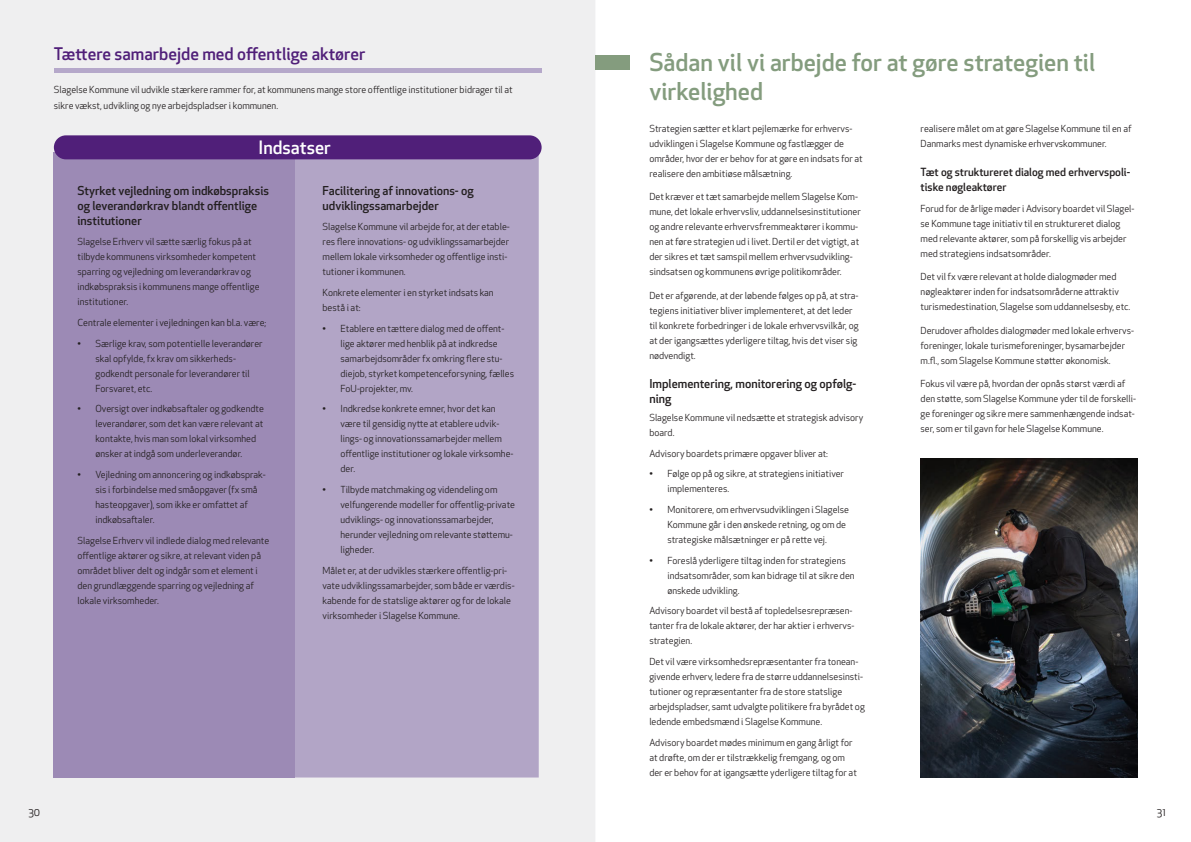
<style>
.page{position:relative;width:1191px;height:842px;background:#fff}
.page>*{position:absolute;margin:0;border:0;box-sizing:border-box;transform-origin:0 0}
.t1{font:500 24px/29px "Apex New";color:#849c7e}
.t2{font:500 18px "Apex New";color:#fff}
.t3{font:500 17px "Apex New";color:#501f79}
.t4{font:500 12px/15px "Apex New";color:#231f20}
.t5{font:500 11px/15px "Apex New";color:#231f20}
.t6{font:11px "Apex New";color:#231f20}
.t7{font:9.5px/15px "Apex New";color:#231f20}
</style>
<div class="page">
<div style="left:0;top:0;width:595px;height:842px;background:#efeff0"></div>
<hr style="left:54px;top:69px;width:487px;height:4px;background:#b5a8ca">
<div style="left:295px;top:154px;width:244px;height:623px;background:#b2a5c6"></div>
<div style="left:54px;top:152px;width:241px;height:625px;background:#9c8ab5"></div>
<div style="left:54px;top:135px;width:487px;height:24px;background:#501f79;border-radius:12px"></div>
<div style="left:595px;top:55px;width:34px;height:15px;background:#849c7e"></div>
<img style="left:920px;top:459px;width:217px;height:318px">
<h3 class="t3" style="left:54px;top:43px;width:313px">Tættere samarbejde med offentlige aktører</h3>
<p class="t7" style="left:54px;top:81px;width:460px;line-height:16px">Slagelse Kommune vil udvikle stærkere rammer for, at kommunens mange store offentlige institutioner bidrager til at sikre vækst, udvikling og nye arbejdspladser i kommunen.</p>
<h2 class="t2" style="left:259px;top:136px;width:74px">Indsatser</h2>
<p class="t4" style="left:77px;top:182px;width:193px">Styrket vejledning om indkøbspraksis og leverandørkrav blandt offentlige institutioner</p>
<p class="t7" style="left:77px;top:234px;width:184px">Slagelse Erhverv vil sætte særlig fokus på at tilbyde kommunens virksomheder kompetent sparring og vejledning om leverandørkrav og indkøbspraksis i kommunens mange offentlige institutioner.</p>
<p class="t7" style="left:77px;top:315px;width:190px">Centrale elementer i vejledningen kan bl.a. være;</p>
<p class="t7" style="left:95px;top:336px;width:169px;text-indent:-18px">• Særlige krav, som potentielle leverandører skal opfylde, fx krav om sikkerheds&shy;godkendt personale for leverandører til Forsvaret, etc.</p>
<p class="t7" style="left:95px;top:401px;width:170px;text-indent:-18px">• Oversigt over indkøbsaftaler og godkendte leverandører, som det kan være relevant at kontakte, hvis man som lokal virksomhed ønsker at indgå som underleverandør.</p>
<p class="t7" style="left:95px;top:467px;width:172px;text-indent:-18px">• Vejledning om annoncering og indkøbsprak&shy;sis i forbindelse med småopgaver (fx små hasteopgaver), som ikke er omfattet af indkøbsaftaler.</p>
<p class="t7" style="left:77px;top:533px;width:193px">Slagelse Erhverv vil indlede dialog med relevante offentlige aktører og sikre, at relevant viden på området bliver delt og indgår som et element i den grundlæggende sparring og vejledning af lokale virksomheder.</p>
<p class="t4" style="left:322px;top:182px;width:153px">Facilitering af innovations- og udviklingssamarbejder</p>
<p class="t7" style="left:322px;top:219px;width:189px">Slagelse Kommune vil arbejde for, at der etable&shy;res flere innovations- og udviklingssamarbejder mellem lokale virksomheder og offentlige insti&shy;tutioner i kommunen.</p>
<p class="t7" style="left:322px;top:285px;width:173px">Konkrete elementer i en styrket indsats kan bestå i at:</p>
<p class="t7" style="left:340px;top:321px;width:175px;text-indent:-18px">• Etablere en tættere dialog med de offent&shy;lige aktører med henblik på at indkredse samarbejdsområder fx omkring flere stu&shy;diejob, styrket kompetenceforsyning, fælles FoU-projekter, mv.</p>
<p class="t7" style="left:340px;top:401px;width:174px;text-indent:-18px">• Indkredse konkrete emner, hvor det kan være til gensidig nytte at etablere udvik&shy;lings- og innovationssamarbejder mellem offentlige institutioner og lokale virksomhe&shy;der.</p>
<p class="t7" style="left:340px;top:482px;width:176px;text-indent:-18px">• Tilbyde matchmaking og videndeling om velfungerende modeller for offentlig-private udviklings- og innovationssamarbejder, herunder vejledning om relevante støttemu&shy;ligheder.</p>
<p class="t7" style="left:322px;top:563px;width:194px">Målet er, at der udvikles stærkere offentlig-pri&shy;vate udviklingssamarbejder, som både er værdis&shy;kabende for de statslige aktører og for de lokale virksomheder i Slagelse Kommune.</p>
<h1 class="t1" style="left:649px;top:47px;width:447px">Sådan vil vi arbejde for at gøre strategien til virkelighed</h1>
<p class="t7" style="left:649px;top:121px;width:215px">Strategien sætter et klart pejlemærke for erhvervs&shy;udviklingen i Slagelse Kommune og fastlægger de områder, hvor der er behov for at gøre en indsats for at realisere den ambitiøse målsætning.</p>
<p class="t7" style="left:649px;top:189px;width:213px">Det kræver et tæt samarbejde mellem Slagelse Kom&shy;mune, det lokale erhvervsliv, uddannelsesinstitutioner og andre relevante erhvervsfremmeaktører i kommu&shy;nen at føre strategien ud i livet. Dertil er det vigtigt, at der sikres et tæt samspil mellem erhvervsudvikling&shy;sindsatsen og kommunens øvrige politikområder.</p>
<p class="t7" style="left:649px;top:288px;width:211px">Det er afgørende, at der løbende følges op på, at stra&shy;tegiens initiativer bliver implementeret, at det leder til konkrete forbedringer i de lokale erhvervsvilkår, og at der igangsættes yderligere tiltag, hvis det viser sig nødvendigt.</p>
<p class="t4" style="left:649px;top:376px;width:208px">Implementering, monitorering og opfølg&shy;ning</p>
<p class="t7" style="left:649px;top:410px;width:215px">Slagelse Kommune vil nedsætte et strategisk advisory board.</p>
<p class="t7" style="left:649px;top:446px;width:180px">Advisory boardets primære opgaver bliver at:</p>
<p class="t7" style="left:667px;top:466px;width:178px;text-indent:-18px">• Følge op på og sikre, at strategiens initiativer implementeres.</p>
<p class="t7" style="left:667px;top:502px;width:183px;text-indent:-18px">• Monitorere, om erhvervsudviklingen i Slagelse<br>Kommune går i den ønskede retning, og om de strategiske målsætninger er på rette vej.</p>
<p class="t7" style="left:667px;top:553px;width:189px;text-indent:-18px">• Foreslå yderligere tiltag inden for strategiens indsatsområder, som kan bidrage til at sikre den ønskede udvikling.</p>
<p class="t7" style="left:649px;top:603px;width:207px">Advisory boardet vil bestå af topledelsesrepræsen&shy;tanter fra de lokale aktører, der har aktier i erhvervs&shy;strategien.</p>
<p class="t7" style="left:649px;top:654px;width:217px">Det vil være virksomhedsrepræsentanter fra tonean&shy;givende erhverv, ledere fra de større uddannelsesinsti&shy;tutioner og repræsentanter fra de store statslige arbejdspladser, samt udvalgte politikere fra byrådet og ledende embedsmænd i Slagelse Kommune.</p>
<p class="t7" style="left:649px;top:735px;width:209px">Advisory boardet mødes minimum en gang årligt for at drøfte, om der er tilstrækkelig fremgang, og om der er behov for at igangsætte yderligere tiltag for at</p>
<p class="t7" style="left:920px;top:121px;width:212px">realisere målet om at gøre Slagelse Kommune til en af<br>Danmarks mest dynamiske erhvervskommuner.</p>
<p class="t5" style="left:920px;top:164px;width:211px">Tæt og struktureret dialog med erhvervspoli&shy;tiske nøgleaktører</p>
<p class="t7" style="left:920px;top:201px;width:215px">Forud for de årlige møder i Advisory boardet vil Slagel&shy;se Kommune tage initiativ til en struktureret dialog med relevante aktører, som på forskellig vis arbejder med strategiens indsatsområder.</p>
<p class="t7" style="left:920px;top:269px;width:211px">Det vil fx være relevant at holde dialogmøder med nøgleaktører inden for indsatsområderne attraktiv turismedestination, Slagelse som uddannelsesby, etc.</p>
<p class="t7" style="left:920px;top:323px;width:215px">Derudover afholdes dialogmøder med lokale erhvervs&shy;foreninger, lokale turismeforeninger, bysamarbejder m.fl., som Slagelse Kommune støtter økonomisk.</p>
<p class="t7" style="left:920px;top:376px;width:217px">Fokus vil være på, hvordan der opnås størst værdi af den støtte, som Slagelse Kommune yder til de forskelli&shy;ge foreninger og sikre mere sammenhængende indsat&shy;ser, som er til gavn for hele Slagelse Kommune.</p>
<p class="t6" style="left:28px;top:805px;width:13px">30</p>
<p class="t6" style="left:1157px;top:805px;width:11px">31</p>
</div>
